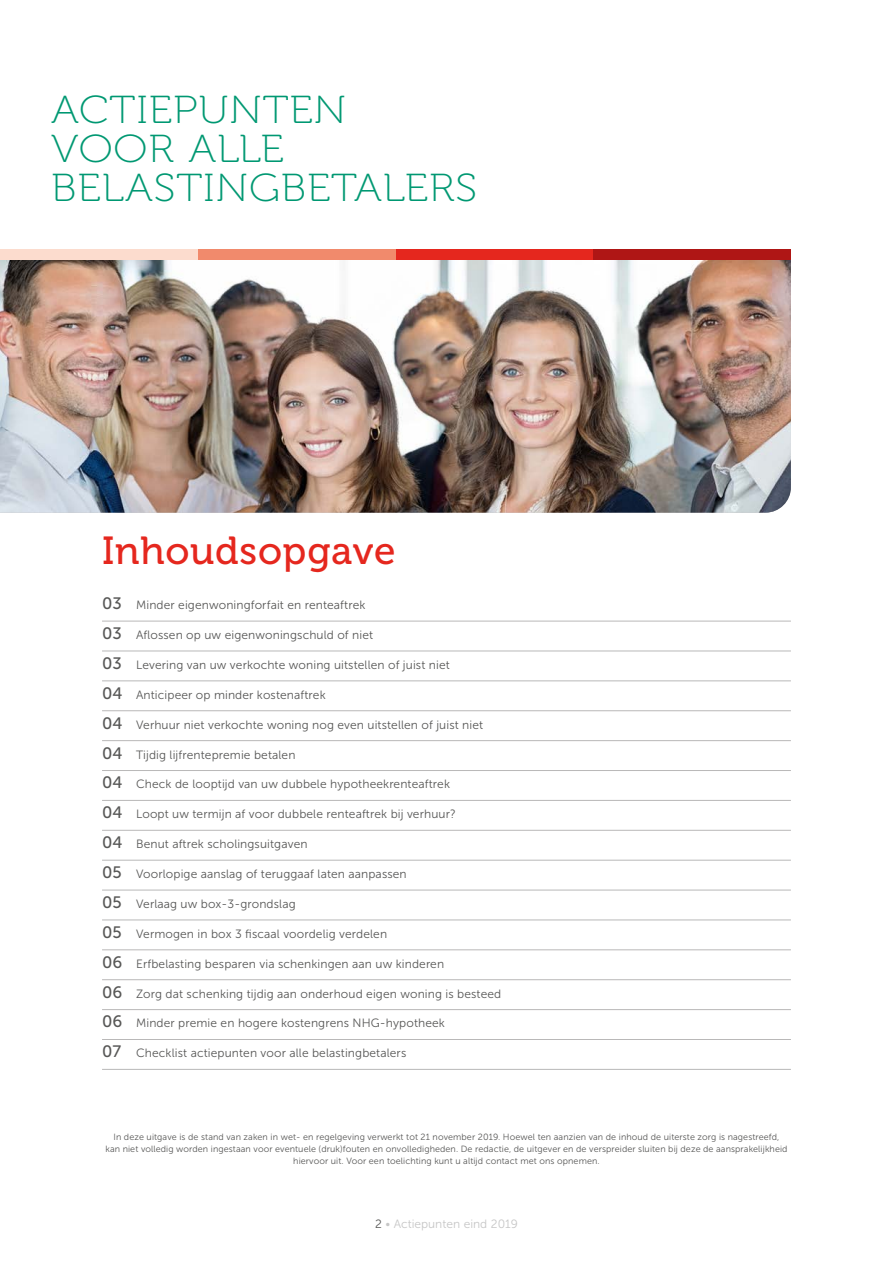
<style>
.page{position:relative;width:893px;height:1263px;background:#fff}
.page>*{position:absolute;margin:0;border:0;box-sizing:border-box;transform-origin:0 0}
.t1{font:39px/39px "Museo 100";letter-spacing:.02em;color:#009872;scale:1.1 1}
.t2{font:39px "Museo 500";letter-spacing:.02em;color:#e5271e}
.t3{font:12px "Museo Sans 300";letter-spacing:.01em;color:#575756}
.t4{font:12px "Museo Sans 300";color:#c6c6c6}
.t5{font:9px/12px "Museo Sans 300";letter-spacing:.01em;color:#575756;text-align:center}
.s1{font-family:"Museo Sans 500";font-size:16.5px}
.s2{color:#575756}
</style>
<div class="page">
<img style="left:0;top:259px;width:791px;height:254px">
<div style="left:593px;top:249px;width:198px;height:10px;background:#af1615"></div>
<div style="left:395px;top:249px;width:198px;height:10px;background:#e5271e"></div>
<div style="left:198px;top:249px;width:197px;height:10px;background:#f18a6c"></div>
<div style="left:0;top:249px;width:198px;height:10px;background:#fcdcce"></div>
<hr style="left:102px;top:621px;width:689px;height:1px;background:#b9b8b8">
<hr style="left:102px;top:651px;width:689px;height:1px;background:#b9b8b8">
<hr style="left:102px;top:681px;width:689px;height:1px;background:#b9b8b8">
<hr style="left:102px;top:710px;width:689px;height:1px;background:#b9b8b8">
<hr style="left:102px;top:740px;width:689px;height:1px;background:#b9b8b8">
<hr style="left:102px;top:770px;width:689px;height:1px;background:#b9b8b8">
<hr style="left:102px;top:800px;width:689px;height:1px;background:#b9b8b8">
<hr style="left:102px;top:830px;width:689px;height:1px;background:#b9b8b8">
<hr style="left:102px;top:860px;width:689px;height:1px;background:#b9b8b8">
<hr style="left:102px;top:890px;width:689px;height:1px;background:#b9b8b8">
<hr style="left:102px;top:920px;width:689px;height:1px;background:#b9b8b8">
<hr style="left:102px;top:949px;width:689px;height:1px;background:#b9b8b8">
<hr style="left:102px;top:979px;width:689px;height:1px;background:#b9b8b8">
<hr style="left:102px;top:1009px;width:689px;height:1px;background:#b9b8b8">
<hr style="left:102px;top:1039px;width:689px;height:1px;background:#b9b8b8">
<hr style="left:102px;top:1069px;width:689px;height:1px;background:#b9b8b8">
<h1 class="t1" style="left:51px;top:91px;width:389px">ACTIEPUNTEN<br>VOOR ALLE<br>BELASTINGBETALERS</h1>
<h1 class="t2" style="left:102px;top:529px;width:295px">Inhoudsopgave</h1>
<p class="t3" style="left:102px;top:598px;width:265px"><span class="s1">03</span> Minder eigenwoningforfait en renteaftrek</p>
<p class="t3" style="left:102px;top:628px;width:273px"><span class="s1">03</span> Aflossen op uw eigenwoningschuld of niet</p>
<p class="t3" style="left:102px;top:658px;width:349px"><span class="s1">03</span> Levering van uw verkochte woning uitstellen of juist niet</p>
<p class="t3" style="left:102px;top:688px;width:225px"><span class="s1">04</span> Anticipeer op minder kostenaftrek</p>
<p class="t3" style="left:102px;top:718px;width:383px"><span class="s1">04</span> Verhuur niet verkochte woning nog even uitstellen of juist niet</p>
<p class="t3" style="left:102px;top:748px;width:195px"><span class="s1">04</span> Tijdig lijfrentepremie betalen</p>
<p class="t3" style="left:102px;top:778px;width:349px"><span class="s1">04</span> Check de looptijd van uw dubbele hypotheekrenteaftrek</p>
<p class="t3" style="left:102px;top:808px;width:355px"><span class="s1">04</span> Loopt uw termijn af voor dubbele renteaftrek bij verhuur?</p>
<p class="t3" style="left:102px;top:837px;width:207px"><span class="s1">04</span> Benut aftrek scholingsuitgaven</p>
<p class="t3" style="left:102px;top:867px;width:306px"><span class="s1">05</span> Voorlopige aanslag of teruggaaf laten aanpassen</p>
<p class="t3" style="left:102px;top:897px;width:195px"><span class="s1">05</span> Verlaag uw box-3-grondslag</p>
<p class="t3" style="left:102px;top:927px;width:287px"><span class="s1">05</span> Vermogen in box 3 fiscaal voordelig verdelen</p>
<p class="t3" style="left:102px;top:957px;width:344px"><span class="s1">06</span> Erfbelasting besparen via schenkingen aan uw kinderen</p>
<p class="t3" style="left:102px;top:987px;width:401px"><span class="s1">06</span> Zorg dat schenking tijdig aan onderhoud eigen woning is besteed</p>
<p class="t3" style="left:102px;top:1017px;width:344px"><span class="s1">06</span> Minder premie en hogere kostengrens NHG-hypotheek</p>
<p class="t3" style="left:102px;top:1047px;width:306px"><span class="s1">07</span> Checklist actiepunten voor alle belastingbetalers</p>
<p class="t5" style="left:105px;top:1131px;width:684px">In deze uitgave is de stand van zaken in wet- en regelgeving verwerkt tot 21 november 2019. Hoewel ten aanzien van de inhoud de uiterste zorg is nagestreefd, kan niet volledig worden ingestaan voor eventuele (druk)fouten en onvolledigheden. De redactie, de uitgever en de verspreider sluiten bij deze de aansprakelijkheid hiervoor uit. Voor een toelichting kunt u altijd contact met ons opnemen.</p>
<p class="t4" style="left:375px;top:1218px;width:144px"><span class="s2">2</span> • Actiepunten eind 2019</p>
</div>
